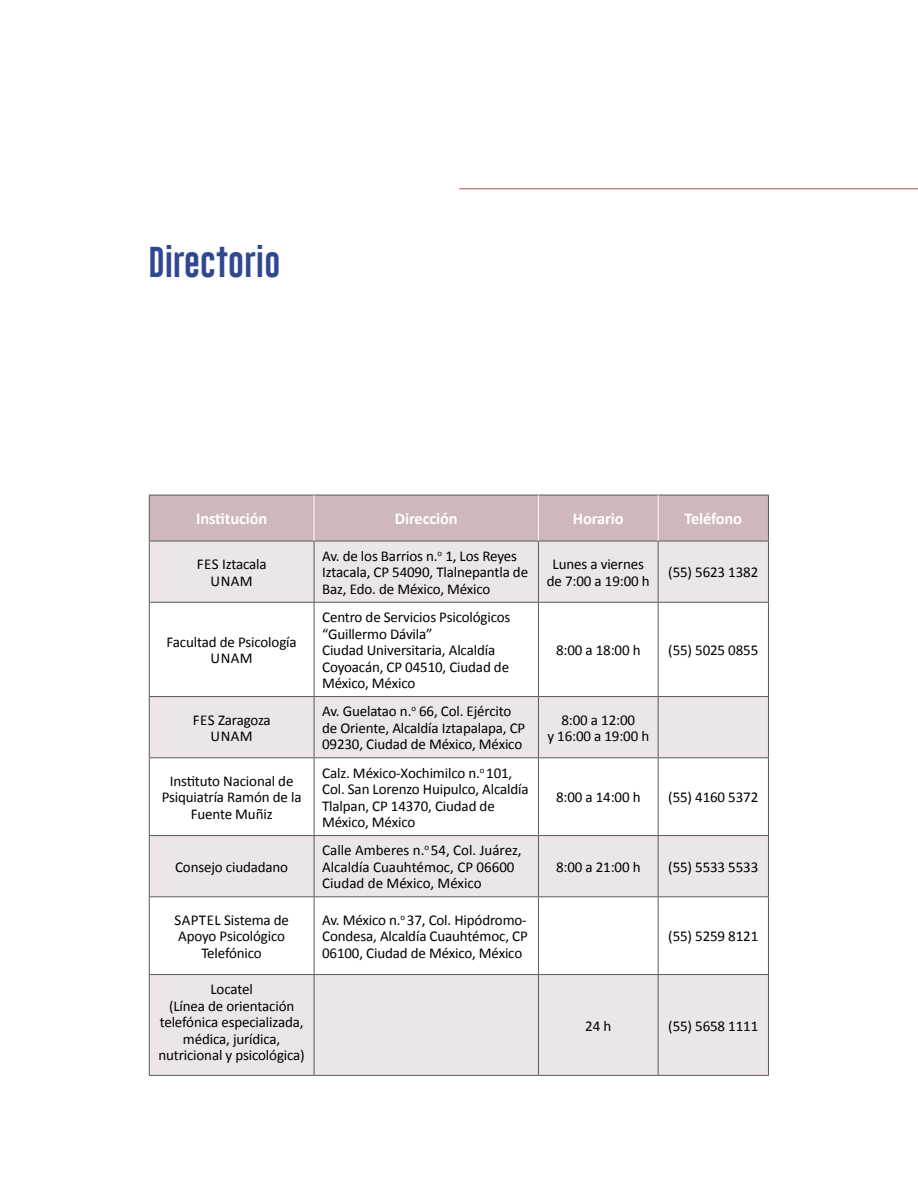
<style>
.page{position:relative;width:918px;height:1188px;background:#fff}
.page>*{position:absolute;margin:0;border:0;box-sizing:border-box;transform-origin:0 0}
.t1{font:31.5px "Gobold Lowplus";letter-spacing:.01em;color:#304792}
.t2{font:700 16.5px "Calibri";letter-spacing:-.01em;color:#fff}
.t3{font:15px/16.5px "Calibri";letter-spacing:-.01em;color:#000;text-align:center}
</style>
<div class="page">
<div style="left:150px;top:496px;width:618px;height:45px;background:#ceb8ba"></div>
<div style="left:150px;top:542px;width:618px;height:533px;background:#ede6e6"></div>
<svg style="left:150px;top:603px;width:618px;height:371px"></svg>
<hr style="left:149px;top:495px;width:165px;height:1px;background:#58595b">
<hr style="left:149px;top:495px;width:1px;height:46px;background:#58595b">
<hr style="left:314px;top:495px;width:224px;height:1px;background:#58595b">
<hr style="left:538px;top:495px;width:120px;height:1px;background:#58595b">
<hr style="left:658px;top:495px;width:111px;height:1px;background:#58595b">
<hr style="left:768px;top:495px;width:1px;height:46px;background:#58595b">
<hr style="left:149px;top:541px;width:165px;height:1px;background:#58595b">
<hr style="left:149px;top:541px;width:1px;height:61px;background:#58595b">
<hr style="left:314px;top:541px;width:224px;height:1px;background:#58595b">
<hr style="left:314px;top:541px;width:1px;height:61px;background:#58595b">
<hr style="left:538px;top:541px;width:120px;height:1px;background:#58595b">
<hr style="left:538px;top:541px;width:1px;height:61px;background:#58595b">
<hr style="left:658px;top:541px;width:111px;height:1px;background:#58595b">
<hr style="left:658px;top:541px;width:1px;height:61px;background:#58595b">
<hr style="left:768px;top:541px;width:1px;height:61px;background:#58595b">
<hr style="left:149px;top:602px;width:165px;height:1px;background:#58595b">
<hr style="left:149px;top:603px;width:1px;height:93px;background:#58595b">
<hr style="left:314px;top:602px;width:224px;height:1px;background:#58595b">
<hr style="left:314px;top:603px;width:1px;height:93px;background:#58595b">
<hr style="left:538px;top:602px;width:120px;height:1px;background:#58595b">
<hr style="left:538px;top:603px;width:1px;height:93px;background:#58595b">
<hr style="left:658px;top:602px;width:111px;height:1px;background:#58595b">
<hr style="left:658px;top:603px;width:1px;height:93px;background:#58595b">
<hr style="left:768px;top:603px;width:1px;height:93px;background:#58595b">
<hr style="left:149px;top:696px;width:165px;height:1px;background:#58595b">
<hr style="left:149px;top:697px;width:1px;height:60px;background:#58595b">
<hr style="left:314px;top:696px;width:224px;height:1px;background:#58595b">
<hr style="left:314px;top:697px;width:1px;height:60px;background:#58595b">
<hr style="left:538px;top:696px;width:120px;height:1px;background:#58595b">
<hr style="left:538px;top:697px;width:1px;height:60px;background:#58595b">
<hr style="left:658px;top:696px;width:111px;height:1px;background:#58595b">
<hr style="left:658px;top:697px;width:1px;height:60px;background:#58595b">
<hr style="left:768px;top:697px;width:1px;height:60px;background:#58595b">
<hr style="left:149px;top:757px;width:165px;height:1px;background:#58595b">
<hr style="left:149px;top:758px;width:1px;height:77px;background:#58595b">
<hr style="left:314px;top:757px;width:224px;height:1px;background:#58595b">
<hr style="left:314px;top:758px;width:1px;height:77px;background:#58595b">
<hr style="left:538px;top:757px;width:120px;height:1px;background:#58595b">
<hr style="left:538px;top:758px;width:1px;height:77px;background:#58595b">
<hr style="left:658px;top:757px;width:111px;height:1px;background:#58595b">
<hr style="left:658px;top:758px;width:1px;height:77px;background:#58595b">
<hr style="left:768px;top:758px;width:1px;height:77px;background:#58595b">
<hr style="left:149px;top:835px;width:165px;height:1px;background:#58595b">
<hr style="left:149px;top:836px;width:1px;height:60px;background:#58595b">
<hr style="left:314px;top:835px;width:224px;height:1px;background:#58595b">
<hr style="left:314px;top:836px;width:1px;height:60px;background:#58595b">
<hr style="left:538px;top:835px;width:120px;height:1px;background:#58595b">
<hr style="left:538px;top:836px;width:1px;height:60px;background:#58595b">
<hr style="left:658px;top:835px;width:111px;height:1px;background:#58595b">
<hr style="left:658px;top:836px;width:1px;height:60px;background:#58595b">
<hr style="left:768px;top:836px;width:1px;height:60px;background:#58595b">
<hr style="left:149px;top:896px;width:165px;height:1px;background:#58595b">
<hr style="left:149px;top:897px;width:1px;height:77px;background:#58595b">
<hr style="left:314px;top:896px;width:224px;height:1px;background:#58595b">
<hr style="left:314px;top:897px;width:1px;height:77px;background:#58595b">
<hr style="left:538px;top:896px;width:120px;height:1px;background:#58595b">
<hr style="left:538px;top:897px;width:1px;height:77px;background:#58595b">
<hr style="left:658px;top:896px;width:111px;height:1px;background:#58595b">
<hr style="left:658px;top:897px;width:1px;height:77px;background:#58595b">
<hr style="left:768px;top:897px;width:1px;height:77px;background:#58595b">
<hr style="left:149px;top:974px;width:165px;height:1px;background:#58595b">
<hr style="left:149px;top:975px;width:1px;height:100px;background:#58595b">
<hr style="left:314px;top:974px;width:224px;height:1px;background:#58595b">
<hr style="left:314px;top:975px;width:1px;height:100px;background:#58595b">
<hr style="left:538px;top:974px;width:120px;height:1px;background:#58595b">
<hr style="left:538px;top:975px;width:1px;height:100px;background:#58595b">
<hr style="left:658px;top:974px;width:111px;height:1px;background:#58595b">
<hr style="left:658px;top:975px;width:1px;height:100px;background:#58595b">
<hr style="left:768px;top:975px;width:1px;height:100px;background:#58595b">
<hr style="left:149px;top:1075px;width:165px;height:1px;background:#58595b">
<hr style="left:314px;top:1075px;width:224px;height:1px;background:#58595b">
<hr style="left:538px;top:1075px;width:120px;height:1px;background:#58595b">
<hr style="left:658px;top:1075px;width:111px;height:1px;background:#58595b">
<hr style="left:314px;top:495px;width:1px;height:46px;background:#fff">
<hr style="left:538px;top:495px;width:1px;height:46px;background:#fff">
<hr style="left:658px;top:495px;width:1px;height:46px;background:#fff">
<hr style="left:459px;top:188px;width:459px;height:1px;background:#af5051">
<h1 class="t1" style="left:149px;top:242px;width:133px">Directorio</h1>
<p class="t2" style="left:196px;top:508px;width:73px">Institución</p>
<p class="t2" style="left:395px;top:508px;width:64px">Dirección</p>
<p class="t2" style="left:573px;top:508px;width:52px">Horario</p>
<p class="t2" style="left:684px;top:508px;width:59px">Teléfono</p>
<p class="t3" style="left:197px;top:556px;width:71px">FES Iztacala<br>UNAM</p>
<p class="t3" style="left:322px;top:548px;width:207px;text-align:left">Av. de los Barrios n.<sup>o</sup> 1, Los Reyes<br>Iztacala, CP 54090, Tlalnepantla de<br>Baz, Edo. de México, México</p>
<p class="t3" style="left:547px;top:556px;width:104px">Lunes a viernes de 7:00 a 19:00 h</p>
<p class="t3" style="left:668px;top:564px;width:91px">(55) 5623 1382</p>
<p class="t3" style="left:167px;top:634px;width:132px">Facultad de Psicología<br>UNAM</p>
<p class="t3" style="left:322px;top:609px;width:190px;text-align:left">Centro de Servicios Psicológicos “Guillermo Dávila”<br>Ciudad Universitaria, Alcaldía<br>Coyoacán, CP 04510, Ciudad de<br>México, México</p>
<p class="t3" style="left:556px;top:642px;width:86px">8:00 a 18:00 h</p>
<p class="t3" style="left:668px;top:642px;width:91px">(55) 5025 0855</p>
<p class="t3" style="left:193px;top:711px;width:79px">FES Zaragoza<br>UNAM</p>
<p class="t3" style="left:322px;top:703px;width:205px;text-align:left">Av. Guelatao n.<sup>o</sup> 66, Col. Ejército de Oriente, Alcaldía Iztapalapa, CP<br>09230, Ciudad de México, México</p>
<p class="t3" style="left:547px;top:711px;width:103px">8:00 a 12:00<br>y 16:00 a 19:00 h</p>
<p class="t3" style="left:162px;top:773px;width:141px">Instituto Nacional de<br>Psiquiatría Ramón de la<br>Fuente Muñiz</p>
<p class="t3" style="left:322px;top:764px;width:208px;text-align:left">Calz. México-Xochimilco n.<sup>o</sup> 101,<br>Col. San Lorenzo Huipulco, Alcaldía<br>Tlalpan, CP 14370, Ciudad de<br>México, México</p>
<p class="t3" style="left:556px;top:789px;width:86px">8:00 a 14:00 h</p>
<p class="t3" style="left:668px;top:789px;width:91px">(55) 4160 5372</p>
<p class="t3" style="left:175px;top:859px;width:115px">Consejo ciudadano</p>
<p class="t3" style="left:322px;top:842px;width:201px;text-align:left">Calle Amberes n.<sup>o</sup> 54, Col. Juárez,<br>Alcaldía Cuauhtémoc, CP 06600<br>Ciudad de México, México</p>
<p class="t3" style="left:175px;top:912px;width:116px">SAPTEL Sistema de<br>Apoyo Psicológico<br>Telefónico</p>
<p class="t3" style="left:322px;top:912px;width:207px;text-align:justify">Av. México n.<sup>o</sup> 37, Col. Hipódromo-Condesa, Alcaldía Cuauhtémoc, CP 06100, Ciudad de México, México</p>
<p class="t3" style="left:158px;top:981px;width:148px">Locatel<br>(Línea de orientación telefónica especializada, médica, jurídica, nutricional y psicológica)</p>
<p class="t3" style="left:556px;top:859px;width:86px">8:00 a 21:00 h</p>
<p class="t3" style="left:668px;top:859px;width:91px">(55) 5533 5533</p>
<p class="t3" style="left:668px;top:928px;width:91px">(55) 5259 8121</p>
<p class="t3" style="left:585px;top:1017px;width:28px">24 h</p>
<p class="t3" style="left:668px;top:1017px;width:91px">(55) 5658 1111</p>
</div>
